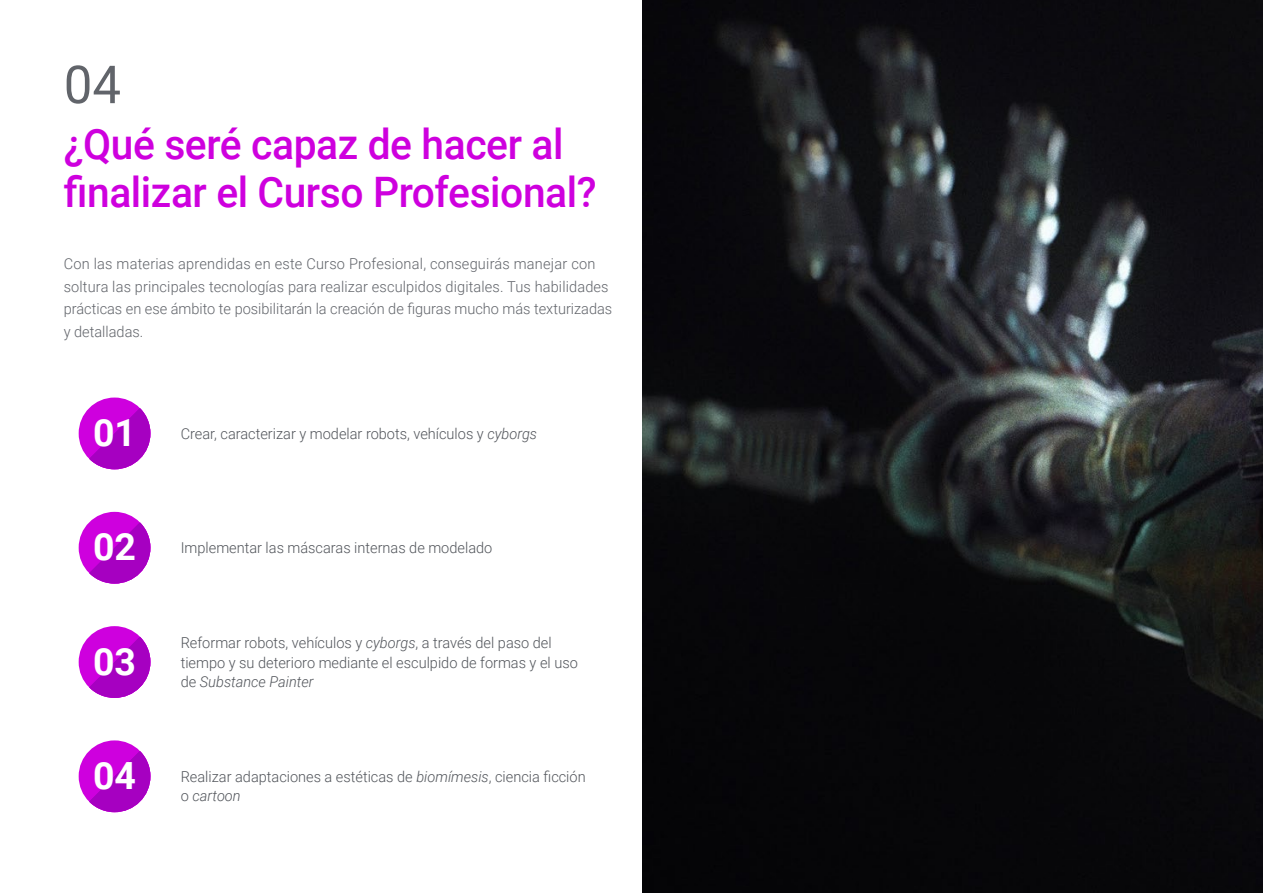
<style>
.page{position:relative;width:1263px;height:893px;background:#fff}
.page>*{position:absolute;margin:0;border:0;box-sizing:border-box;transform-origin:0 0}
.t1{font:52.5px "Roboto";color:#61646a}
.t2{font:500 42px/48px "Roboto";letter-spacing:-.01em;color:#ce00de}
.t3{font:700 37.5px "Roboto";color:#fff}
.t4{font:300 15px/19.5px "Roboto";color:#52555b}
.t5{font:300 15px/22.5px "Roboto";letter-spacing:.01em;color:#61646a}
.s1{font-style:italic}
</style>
<div class="page">
<img style="left:642px;top:0;width:621px;height:893px">
<div style="left:79px;top:512px;width:71px;height:72px;background:#ce00de;border-radius:50%"></div>
<svg style="left:89px;top:522px;width:61px;height:62px"></svg>
<div style="left:79px;top:740px;width:71px;height:72px;background:#ce00de;border-radius:50%"></div>
<svg style="left:89px;top:751px;width:61px;height:61px"></svg>
<div style="left:79px;top:626px;width:71px;height:72px;background:#ce00de;border-radius:50%"></div>
<svg style="left:89px;top:637px;width:61px;height:61px"></svg>
<div style="left:79px;top:398px;width:71px;height:71px;background:#ce00de;border-radius:50%"></div>
<svg style="left:89px;top:408px;width:61px;height:61px"></svg>
<h1 class="t1" style="left:64px;top:48px;width:59px">04</h1>
<h2 class="t2" style="left:64px;top:119px;width:534px">¿Qué seré capaz de hacer al finalizar el Curso Profesional?</h2>
<p class="t5" style="left:64px;top:252px;width:550px">Con las materias aprendidas en este Curso Profesional, conseguirás manejar con soltura las principales tecnologías para realizar esculpidos digitales. Tus habilidades prácticas en ese ámbito te posibilitarán la creación de figuras mucho más texturizadas y detalladas.</p>
<h3 class="t3" style="left:93px;top:407px;width:45px">01</h3>
<p class="t4" style="left:181px;top:423px;width:358px">Crear, caracterizar y modelar robots, vehículos y <span class="s1">cyborgs</span></p>
<h3 class="t3" style="left:93px;top:521px;width:45px">02</h3>
<p class="t4" style="left:181px;top:538px;width:313px">Implementar las máscaras internas de modelado</p>
<h3 class="t3" style="left:93px;top:635px;width:45px">03</h3>
<p class="t4" style="left:181px;top:632px;width:399px">Reformar robots, vehículos y <span class="s1">cyborgs</span>, a través del paso del tiempo y su deterioro mediante el esculpido de formas y el uso de <span class="s1">Substance Painter</span></p>
<h3 class="t3" style="left:93px;top:749px;width:45px">04</h3>
<p class="t4" style="left:181px;top:766px;width:406px">Realizar adaptaciones a estéticas de <span class="s1">biomímesis</span>, ciencia ficción o <span class="s1">cartoon</span></p>
</div>
